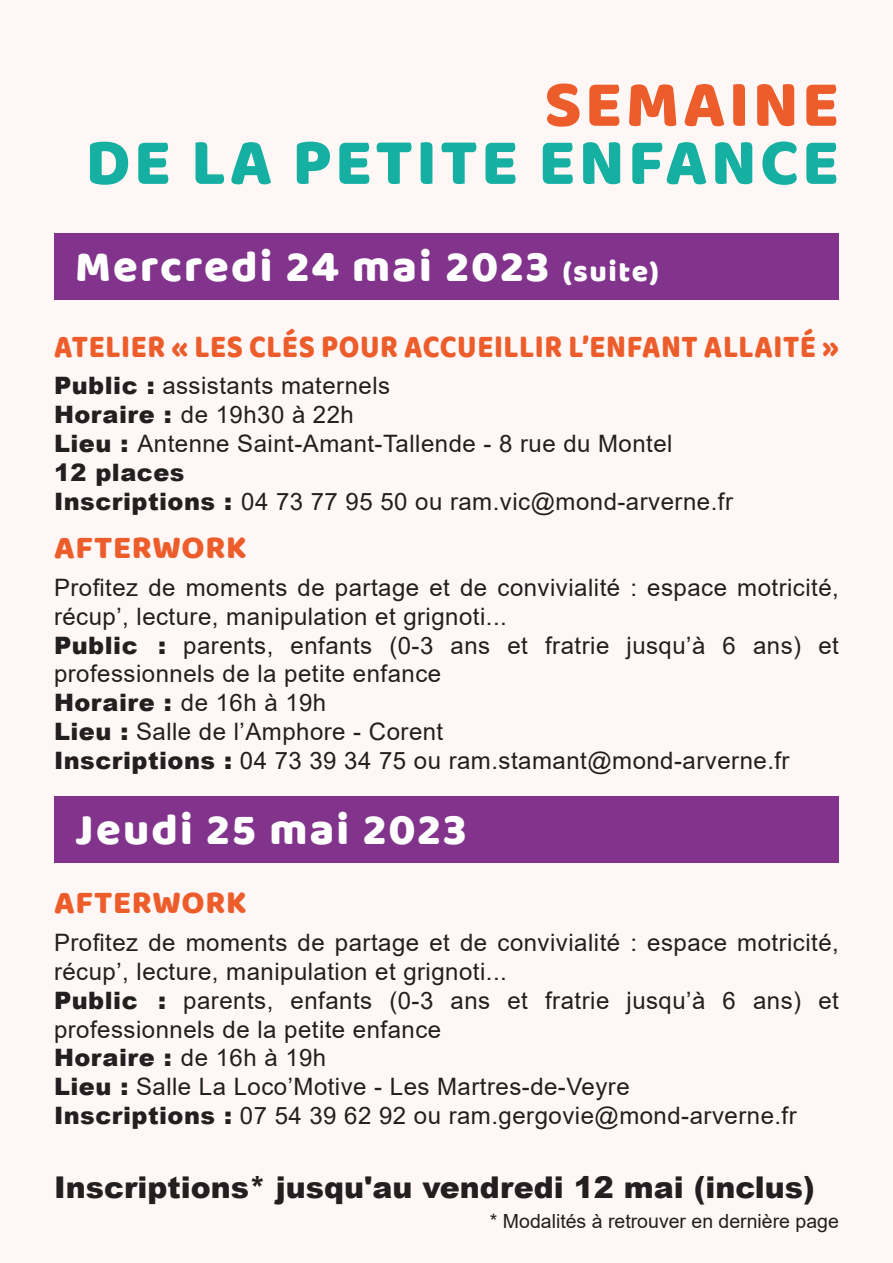
<style>
.page{position:relative;width:893px;height:1263px;background:#fef7f6}
.page>*{position:absolute;margin:0;border:0;box-sizing:border-box;transform-origin:0 0}
.t1{font:67.5px "Baloo Tamma";letter-spacing:.05em;color:#16b0a2}
.t2{font:67.5px "Baloo Tamma";letter-spacing:.05em;color:#ed5d2b}
.t3{font:45px "Baloo Tamma";letter-spacing:.05em;color:#fff}
.t4{font:33px "Baloo Tamma";letter-spacing:.02em;color:#ed5d2b;scale:.89 1}
.t5{font:33px "Baloo Tamma";letter-spacing:.02em;color:#ed5d2b}
.t6{font:900 30px "Arial";color:#231f20}
.t7{font:24px/28.8px "Arial";letter-spacing:.02em;color:#231f20}
.t8{font:900 24px "Arial";letter-spacing:.02em;color:#231f20}
.t9{font:19.5px "Arial";color:#231f20}
.s1{font-size:30px}
.s2{font-weight:900}
</style>
<div class="page">
<div style="left:54px;top:234px;width:785px;height:66px;background:#82348c"></div>
<div style="left:54px;top:796px;width:785px;height:67px;background:#82348c"></div>
<p class="t2" style="left:544px;top:63px;width:296px">SEMAINE</p>
<p class="t1" style="left:86px;top:121px;width:755px">DE LA PETITE ENFANCE</p>
<p class="t3" style="left:75px;top:239px;width:585px">Mercredi 24 mai 2023 <span class="s1">(suite)</span></p>
<p class="t4" style="left:54px;top:326px;width:883px">ATELIER « LES CLÉS POUR ACCUEILLIR L’ENFANT ALLAITÉ »</p>
<p class="t7" style="left:54px;top:371px;width:338px"><span class="s2">Public :</span> assistants maternels</p>
<p class="t7" style="left:54px;top:400px;width:301px"><span class="s2">Horaire :</span> de 19h30 à 22h</p>
<p class="t7" style="left:54px;top:429px;width:620px"><span class="s2">Lieu :</span> Antenne Saint-Amant-Tallende - 8 rue du Montel</p>
<p class="t8" style="left:54px;top:455px;width:132px">12 places</p>
<p class="t7" style="left:54px;top:487px;width:680px"><span class="s2">Inscriptions :</span> 04 73 77 95 50 ou ram.vic@mond-arverne.fr</p>
<p class="t5" style="left:54px;top:527px;width:194px">AFTERWORK</p>
<p class="t7" style="left:54px;top:573px;width:786px">Profitez de moments de partage et de convivialité : espace motricité, récup’, lecture, manipulation et grignoti...</p>
<p class="t7" style="left:54px;top:631px;width:786px"><span class="s2">Public :</span> parents, enfants (0-3 ans et fratrie jusqu’à 6 ans) et professionnels de la petite enfance</p>
<p class="t7" style="left:54px;top:688px;width:274px"><span class="s2">Horaire :</span> de 16h à 19h</p>
<p class="t7" style="left:54px;top:717px;width:391px"><span class="s2">Lieu :</span> Salle de l’Amphore - Corent</p>
<p class="t7" style="left:54px;top:746px;width:737px"><span class="s2">Inscriptions :</span> 04 73 39 34 75 ou ram.stamant@mond-arverne.fr</p>
<p class="t3" style="left:75px;top:802px;width:393px">Jeudi 25 mai 2023</p>
<p class="t5" style="left:54px;top:883px;width:194px">AFTERWORK</p>
<p class="t7" style="left:54px;top:928px;width:786px">Profitez de moments de partage et de convivialité : espace motricité, récup’, lecture, manipulation et grignoti...</p>
<p class="t7" style="left:54px;top:986px;width:786px"><span class="s2">Public :</span> parents, enfants (0-3 ans et fratrie jusqu’à 6 ans) et professionnels de la petite enfance</p>
<p class="t7" style="left:54px;top:1043px;width:274px"><span class="s2">Horaire :</span> de 16h à 19h</p>
<p class="t7" style="left:54px;top:1072px;width:577px"><span class="s2">Lieu :</span> Salle La Loco’Motive - Les Martres-de-Veyre</p>
<p class="t7" style="left:54px;top:1101px;width:744px"><span class="s2">Inscriptions :</span> 07 54 39 62 92 ou ram.gergovie@mond-arverne.fr</p>
<p class="t6" style="left:54px;top:1166px;width:762px">Inscriptions* jusqu'au vendredi 12 mai (inclus)</p>
<p class="t9" style="left:490px;top:1207px;width:350px">* Modalités à retrouver en dernière page</p>
</div>
